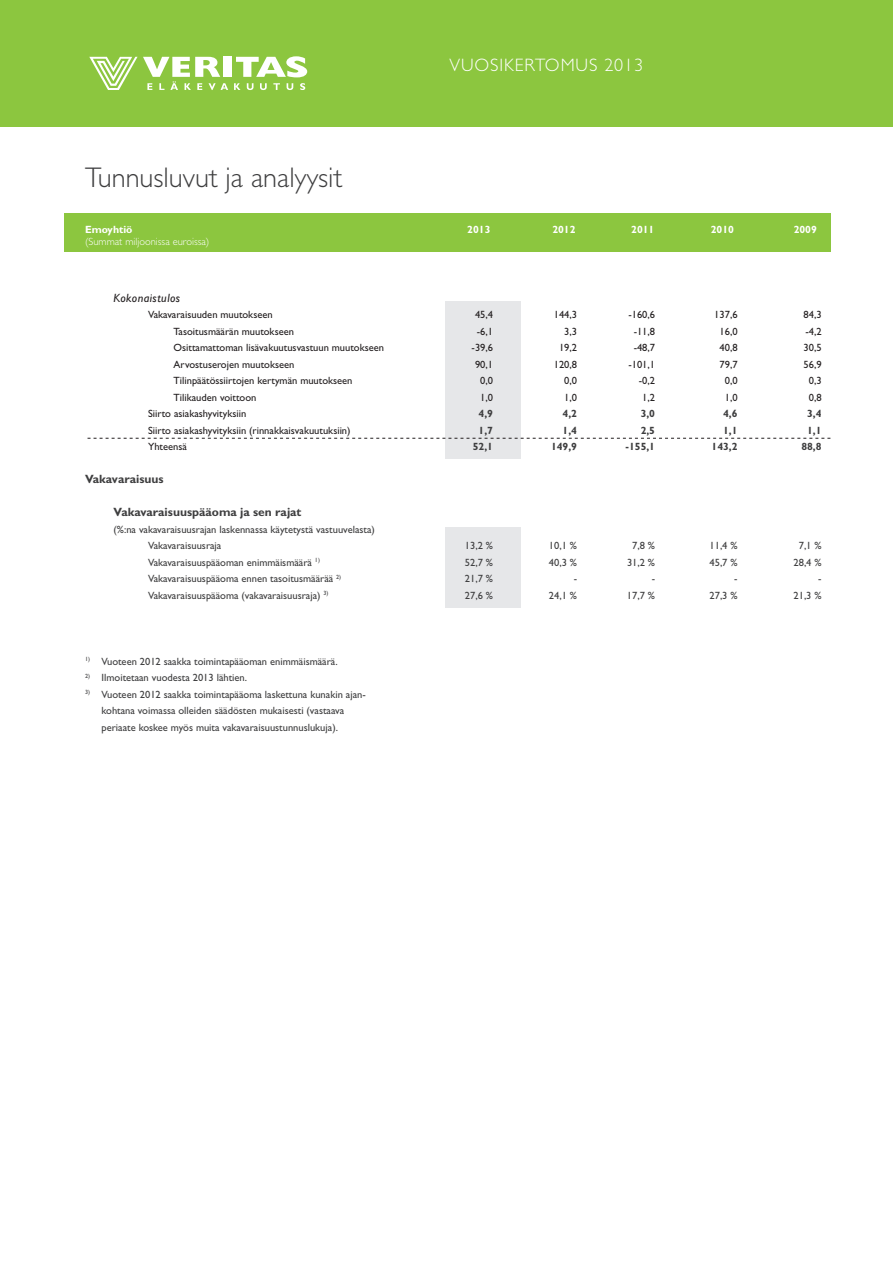
<style>
.page{position:relative;width:893px;height:1263px;background:#fff}
.page>*{position:absolute;margin:0;border:0;box-sizing:border-box;transform-origin:0 0}
.B_tilinpäätös_-_pääo{font:300 28.5px "Gill Sans";color:#3e3e3f}
.t1{font:300 18px "Gill Sans";letter-spacing:.05em;color:#fff}
.B_tilinpäätös_-_6_sa{font:700 12px "Gill Sans";color:#3e3e3f}
.B_tilinpäätös_-_6_sa-2{font:italic 12px "Gill Sans";letter-spacing:.04em;color:#231f20}
.B_tilinpäätös_-_6_sa-3{font:10.5px/16.5px "Gill Sans";color:#3e3e3f}
.B_tilinpäätös_-_6_sa-4{font:10.5px "Gill Sans";color:#231f20}
.B_tilinpäätös_-_6_sa-5{font:700 10.5px "Gill Sans";color:#3e3e3f}
.t2{font:700 10.5px "Gill Sans";color:#fff}
.t3{font:300 10.5px "Gill Sans";color:#fff}
</style>
<div class="page">
<div style="left:64px;top:213px;width:767px;height:38px;background:#8cc63f"></div>
<div style="left:0;top:0;width:893px;height:127px;background:#8cc63f"></div>
<div style="left:224px;top:57px;width:8px;height:20px;background:#fff"></div>
<svg style="left:236px;top:56px;width:71px;height:21px"></svg>
<svg style="left:89px;top:57px;width:139px;height:33px"></svg>
<svg style="left:234px;top:83px;width:6px;height:7px"></svg>
<svg style="left:247px;top:83px;width:6px;height:7px"></svg>
<svg style="left:260px;top:83px;width:7px;height:7px"></svg>
<svg style="left:273px;top:83px;width:7px;height:7px"></svg>
<svg style="left:287px;top:83px;width:6px;height:7px"></svg>
<svg style="left:300px;top:83px;width:5px;height:7px"></svg>
<div style="left:446px;top:527px;width:75px;height:81px;background:#e6e7e9"></div>
<div style="left:446px;top:301px;width:75px;height:158px;background:#e6e7e9"></div>
<svg style="left:88px;top:438px;width:743px;height:1px"></svg>
<p class="B_tilinpäätös_-_pääo" style="left:85px;top:162px;width:259px">Tunnusluvut ja analyysit</p>
<h2 class="t1" style="left:449px;top:54px;width:195px">VUOSIKERTOMUS 2013</h2>
<p class="t2" style="left:85px;top:223px;width:49px">Emoyhtiö</p>
<p class="t2" style="left:467px;top:223px;width:25px">2013</p>
<p class="t2" style="left:552px;top:223px;width:25px">2012</p>
<p class="t3" style="left:85px;top:235px;width:126px">(Summat miljoonissa euroissa)</p>
<p class="t2" style="left:631px;top:223px;width:25px">2011</p>
<p class="t2" style="left:711px;top:223px;width:25px">2010</p>
<p class="t2" style="left:794px;top:223px;width:25px">2009</p>
<p class="B_tilinpäätös_-_6_sa-2" style="left:114px;top:291px;width:68px">Kokonaistulos</p>
<p class="B_tilinpäätös_-_6_sa-4" style="left:148px;top:308px;width:126px">Vakavaraisuuden muutokseen</p>
<p class="B_tilinpäätös_-_6_sa-4" style="left:475px;top:308px;width:20px">45,4</p>
<p class="B_tilinpäätös_-_6_sa-4" style="left:554px;top:308px;width:25px">144,3</p>
<p class="B_tilinpäätös_-_6_sa-4" style="left:628px;top:308px;width:28px">-160,6</p>
<p class="B_tilinpäätös_-_6_sa-4" style="left:714px;top:308px;width:25px">137,6</p>
<p class="B_tilinpäätös_-_6_sa-4" style="left:804px;top:308px;width:20px">84,3</p>
<p class="B_tilinpäätös_-_6_sa-4" style="left:174px;top:325px;width:122px">Tasoitusmäärän muutokseen</p>
<p class="B_tilinpäätös_-_6_sa-4" style="left:477px;top:325px;width:18px">-6,1</p>
<p class="B_tilinpäätös_-_6_sa-4" style="left:564px;top:325px;width:14px">3,3</p>
<p class="B_tilinpäätös_-_6_sa-4" style="left:634px;top:325px;width:23px">-11,8</p>
<p class="B_tilinpäätös_-_6_sa-4" style="left:720px;top:325px;width:20px">16,0</p>
<p class="B_tilinpäätös_-_6_sa-4" style="left:805px;top:325px;width:18px">-4,2</p>
<p class="B_tilinpäätös_-_6_sa-4" style="left:174px;top:341px;width:212px">Osittamattoman lisävakuutusvastuun muutokseen</p>
<p class="B_tilinpäätös_-_6_sa-4" style="left:472px;top:341px;width:23px">-39,6</p>
<p class="B_tilinpäätös_-_6_sa-4" style="left:559px;top:341px;width:20px">19,2</p>
<p class="B_tilinpäätös_-_6_sa-4" style="left:634px;top:341px;width:23px">-48,7</p>
<p class="B_tilinpäätös_-_6_sa-4" style="left:720px;top:341px;width:20px">40,8</p>
<p class="B_tilinpäätös_-_6_sa-4" style="left:804px;top:341px;width:20px">30,5</p>
<p class="B_tilinpäätös_-_6_sa-4" style="left:174px;top:358px;width:122px">Arvostuserojen muutokseen</p>
<p class="B_tilinpäätös_-_6_sa-4" style="left:475px;top:358px;width:20px">90,1</p>
<p class="B_tilinpäätös_-_6_sa-4" style="left:554px;top:358px;width:25px">120,8</p>
<p class="B_tilinpäätös_-_6_sa-4" style="left:628px;top:358px;width:28px">-101,1</p>
<p class="B_tilinpäätös_-_6_sa-4" style="left:720px;top:358px;width:20px">79,7</p>
<p class="B_tilinpäätös_-_6_sa-4" style="left:804px;top:358px;width:20px">56,9</p>
<p class="B_tilinpäätös_-_6_sa-4" style="left:174px;top:374px;width:180px">Tilinpäätössiirtojen kertymän muutokseen</p>
<p class="B_tilinpäätös_-_6_sa-4" style="left:480px;top:374px;width:14px">0,0</p>
<p class="B_tilinpäätös_-_6_sa-4" style="left:564px;top:374px;width:14px">0,0</p>
<p class="B_tilinpäätös_-_6_sa-4" style="left:639px;top:374px;width:18px">-0,2</p>
<p class="B_tilinpäätös_-_6_sa-4" style="left:725px;top:374px;width:14px">0,0</p>
<p class="B_tilinpäätös_-_6_sa-4" style="left:809px;top:374px;width:14px">0,3</p>
<p class="B_tilinpäätös_-_6_sa-4" style="left:174px;top:391px;width:84px">Tilikauden voittoon</p>
<p class="B_tilinpäätös_-_6_sa-4" style="left:480px;top:391px;width:14px">1,0</p>
<p class="B_tilinpäätös_-_6_sa-4" style="left:564px;top:391px;width:14px">1,0</p>
<p class="B_tilinpäätös_-_6_sa-4" style="left:642px;top:391px;width:14px">1,2</p>
<p class="B_tilinpäätös_-_6_sa-4" style="left:725px;top:391px;width:14px">1,0</p>
<p class="B_tilinpäätös_-_6_sa-4" style="left:809px;top:391px;width:14px">0,8</p>
<p class="B_tilinpäätös_-_6_sa-4" style="left:148px;top:407px;width:100px">Siirto asiakashyvityksiin</p>
<p class="B_tilinpäätös_-_6_sa-5" style="left:479px;top:407px;width:16px">4,9</p>
<p class="B_tilinpäätös_-_6_sa-5" style="left:563px;top:407px;width:16px">4,2</p>
<p class="B_tilinpäätös_-_6_sa-5" style="left:641px;top:407px;width:16px">3,0</p>
<p class="B_tilinpäätös_-_6_sa-5" style="left:723px;top:407px;width:16px">4,6</p>
<p class="B_tilinpäätös_-_6_sa-5" style="left:807px;top:407px;width:16px">3,4</p>
<p class="B_tilinpäätös_-_6_sa-4" style="left:148px;top:424px;width:204px">Siirto asiakashyvityksiin (rinnakkaisvakuutuksiin)</p>
<p class="B_tilinpäätös_-_6_sa-5" style="left:479px;top:424px;width:16px">1,7</p>
<p class="B_tilinpäätös_-_6_sa-5" style="left:563px;top:424px;width:16px">1,4</p>
<p class="B_tilinpäätös_-_6_sa-5" style="left:641px;top:424px;width:16px">2,5</p>
<p class="B_tilinpäätös_-_6_sa-5" style="left:723px;top:424px;width:16px">1,1</p>
<p class="B_tilinpäätös_-_6_sa-5" style="left:807px;top:424px;width:16px">1,1</p>
<p class="B_tilinpäätös_-_6_sa-4" style="left:148px;top:440px;width:40px">Yhteensä</p>
<p class="B_tilinpäätös_-_6_sa-5" style="left:473px;top:440px;width:22px">52,1</p>
<p class="B_tilinpäätös_-_6_sa-5" style="left:551px;top:440px;width:28px">149,9</p>
<p class="B_tilinpäätös_-_6_sa-5" style="left:626px;top:440px;width:31px">-155,1</p>
<p class="B_tilinpäätös_-_6_sa-5" style="left:712px;top:440px;width:28px">143,2</p>
<p class="B_tilinpäätös_-_6_sa-5" style="left:801px;top:440px;width:22px">88,8</p>
<p class="B_tilinpäätös_-_6_sa" style="left:85px;top:472px;width:80px">Vakavaraisuus</p>
<p class="B_tilinpäätös_-_6_sa" style="left:114px;top:505px;width:189px">Vakavaraisuuspääoma ja sen rajat</p>
<p class="B_tilinpäätös_-_6_sa-3" style="left:148px;top:521px;width:228px;text-indent:-34px">(%:na vakavaraisuusrajan laskennassa käytetystä vastuuvelasta)<br>Vakavaraisuusraja</p>
<p class="B_tilinpäätös_-_6_sa-3" style="left:465px;top:537px;width:30px">13,2 %</p>
<p class="B_tilinpäätös_-_6_sa-3" style="left:549px;top:537px;width:30px">10,1 %</p>
<p class="B_tilinpäätös_-_6_sa-3" style="left:632px;top:537px;width:24px">7,8 %</p>
<p class="B_tilinpäätös_-_6_sa-3" style="left:709px;top:537px;width:30px">11,4 %</p>
<p class="B_tilinpäätös_-_6_sa-3" style="left:799px;top:537px;width:24px">7,1 %</p>
<p class="B_tilinpäätös_-_6_sa-3" style="left:148px;top:554px;width:173px">Vakavaraisuuspääoman enimmäismäärä <sup>1)</sup></p>
<p class="B_tilinpäätös_-_6_sa-3" style="left:465px;top:554px;width:30px">52,7 %</p>
<p class="B_tilinpäätös_-_6_sa-3" style="left:549px;top:554px;width:30px">40,3 %</p>
<p class="B_tilinpäätös_-_6_sa-3" style="left:627px;top:554px;width:30px">31,2 %</p>
<p class="B_tilinpäätös_-_6_sa-3" style="left:709px;top:554px;width:30px">45,7 %</p>
<p class="B_tilinpäätös_-_6_sa-3" style="left:793px;top:554px;width:30px">28,4 %</p>
<p class="B_tilinpäätös_-_6_sa-3" style="left:148px;top:570px;width:195px">Vakavaraisuuspääoma ennen tasoitusmäärää <sup>2)</sup></p>
<p class="B_tilinpäätös_-_6_sa-3" style="left:465px;top:570px;width:30px">21,7 %</p>
<p class="B_tilinpäätös_-_6_sa-3" style="left:574px;top:570px;width:5px">-</p>
<p class="B_tilinpäätös_-_6_sa-3" style="left:652px;top:570px;width:5px">-</p>
<p class="B_tilinpäätös_-_6_sa-3" style="left:734px;top:570px;width:5px">-</p>
<p class="B_tilinpäätös_-_6_sa-3" style="left:818px;top:570px;width:5px">-</p>
<p class="B_tilinpäätös_-_6_sa-3" style="left:148px;top:587px;width:182px">Vakavaraisuuspääoma (vakavaraisuusraja) <sup>3)</sup></p>
<p class="B_tilinpäätös_-_6_sa-3" style="left:465px;top:587px;width:30px">27,6 %</p>
<p class="B_tilinpäätös_-_6_sa-3" style="left:549px;top:587px;width:30px">24,1 %</p>
<p class="B_tilinpäätös_-_6_sa-3" style="left:627px;top:587px;width:30px">17,7 %</p>
<p class="B_tilinpäätös_-_6_sa-3" style="left:709px;top:587px;width:30px">27,3 %</p>
<p class="B_tilinpäätös_-_6_sa-3" style="left:793px;top:587px;width:30px">21,3 %</p>
<p class="B_tilinpäätös_-_6_sa-3" style="left:85px;top:653px;width:254px"><sup>1)</sup> Vuoteen 2012 saakka toimintapääoman enimmäismäärä.</p>
<p class="B_tilinpäätös_-_6_sa-3" style="left:85px;top:669px;width:164px"><sup>2)</sup> Ilmoitetaan vuodesta 2013 lähtien.</p>
<p class="B_tilinpäätös_-_6_sa-3" style="left:85px;top:686px;width:282px"><sup>3)</sup> Vuoteen 2012 saakka toimintapääoma laskettuna kunakin ajan-</p>
<p class="B_tilinpäätös_-_6_sa-3" style="left:102px;top:702px;width:244px">kohtana voimassa olleiden säädösten mukaisesti (vastaava</p>
<p class="B_tilinpäätös_-_6_sa-3" style="left:102px;top:719px;width:238px">periaate koskee myös muita vakavaraisuustunnuslukuja).</p>
</div>
